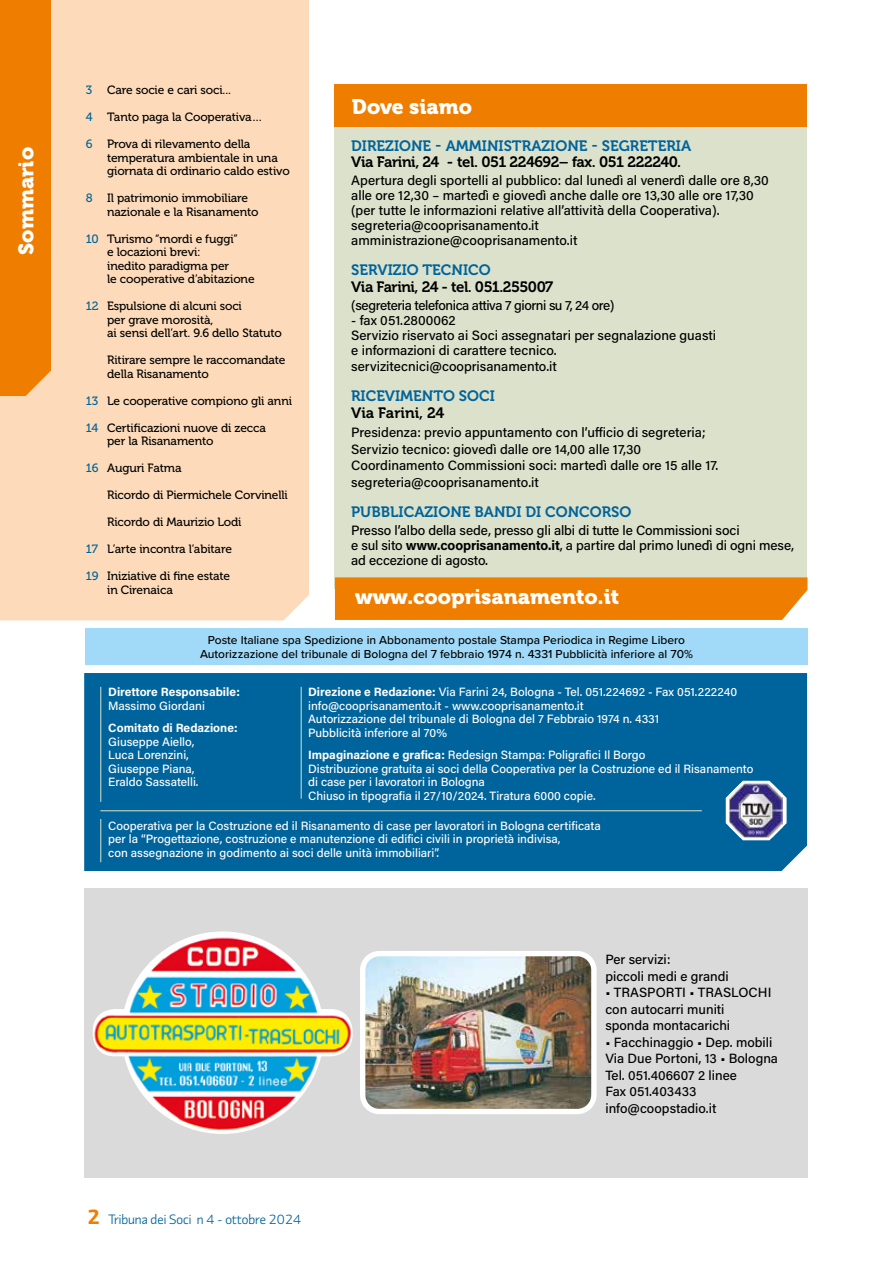
<style>
.page{position:relative;width:893px;height:1263px;background:#fff}
.page>*{position:absolute;margin:0;border:0;box-sizing:border-box;transform-origin:0 0}
.t1{font:21px "Museo 900";color:#fff}
.t2{font:15px "Museo 700";color:#00649c}
.t3{font:15px "Museo 700";letter-spacing:-.03em;color:#000}
.t4{font:15px "Museo 700";color:#000}
.t5{font:500 13.5px/15px "Acumin Pro";color:#000}
.t6{font:500 13.5px "Acumin Pro";letter-spacing:-.03em;color:#000}
.t7{font:300 13.5px "Divenire";color:#00649c}
.t8{font:500 13.35px/16.5px "Acumin Pro";color:#000}
.t9{font:500 12px/13.5px "Acumin Pro";color:#fff}
.t10{font:12px/13.5px "Museo 500";letter-spacing:-.01em;color:#000}
.t11{font:500 12px/13.5px "Proxima Nova";color:#000;text-align:center}
.t12{font:700 12px "Acumin Pro";color:#fff}
.s1{color:#00649c}
.s2{font-weight:700}
.s3{font-weight:700;font-size:21px;color:#ef7d00}
</style>
<div class="page">
<div style="left:334px;top:85px;width:473px;height:504px;background:#dbe1cb"></div>
<div style="left:335px;top:577px;width:472px;height:43px;background:#ef7d00"></div>
<div style="left:84px;top:888px;width:724px;height:290px;background:#dadada"></div>
<img style="left:366px;top:957px;width:225px;height:151px">
<div style="left:360px;top:951px;width:237px;height:163px;border:5px solid #fff;border-radius:17px"></div>
<img style="left:93px;top:931px;width:260px;height:203px">
<div style="left:84px;top:673px;width:723px;height:198px;background:#00649c"></div>
<hr style="left:100px;top:687px;width:1px;height:115px;background:#dbe1cb">
<hr style="left:301px;top:687px;width:1px;height:112px;background:#dbe1cb">
<hr style="left:100px;top:819px;width:1px;height:43px;background:#dbe1cb">
<hr style="left:100px;top:810px;width:602px;height:1px;background:#dbe1cb">
<div style="left:85px;top:628px;width:723px;height:36px;background:#a1daf8"></div>
<svg style="left:726px;top:781px;width:61px;height:59px"></svg>
<img style="left:729px;top:784px;width:54px;height:53px">
<div style="left:334px;top:85px;width:473px;height:42px;background:#ef7d00"></div>
<div style="left:0;top:0;width:309px;height:620px;background:#fddbba"></div>
<div style="left:0;top:0;width:51px;height:396px;background:#ef7d00"></div>
<h1 class="t1" style="left:14px;top:255px;width:109px;rotate:-90deg">Sommario</h1>
<p class="t10" style="left:86px;top:83px;width:147px"><span class="s1">3</span> Care socie e cari soci...</p>
<p class="t10" style="left:86px;top:110px;width:178px"><span class="s1">4</span> Tanto paga la Cooperativa…</p>
<p class="t10" style="left:107px;top:137px;width:184px;text-indent:-21px"><span class="s1">6</span> Prova di rilevamento della temperatura ambientale in una giornata di ordinario caldo estivo</p>
<p class="t10" style="left:107px;top:191px;width:153px;text-indent:-21px"><span class="s1">8</span> Il patrimonio immobiliare nazionale e la Risanamento</p>
<p class="t10" style="left:107px;top:232px;width:149px;text-indent:-21px"><span class="s1">10</span> Turismo “mordi e fuggi”<br>e locazioni brevi:<br>inedito paradigma per<br>le cooperative d’abitazione</p>
<p class="t10" style="left:107px;top:299px;width:176px;text-indent:-21px"><span class="s1">12</span> Espulsione di alcuni soci<br>per grave morosità,<br>ai sensi dell’art. 9.6 dello Statuto</p>
<p class="t10" style="left:107px;top:353px;width:180px">Ritirare sempre le raccomandate della Risanamento</p>
<p class="t10" style="left:86px;top:394px;width:208px"><span class="s1">13</span> Le cooperative compiono gli anni</p>
<p class="t10" style="left:107px;top:421px;width:160px;text-indent:-21px"><span class="s1">14</span> Certificazioni nuove di zecca per la Risanamento</p>
<p class="t10" style="left:86px;top:461px;width:97px"><span class="s1">16</span> Auguri Fatma</p>
<p class="t10" style="left:107px;top:488px;width:182px">Ricordo di Piermichele Corvinelli</p>
<p class="t10" style="left:107px;top:515px;width:136px">Ricordo di Maurizio Lodi</p>
<p class="t10" style="left:86px;top:542px;width:148px"><span class="s1">17</span> L’arte incontra l’abitare</p>
<p class="t10" style="left:107px;top:569px;width:125px;text-indent:-21px"><span class="s1">19</span> Iniziative di fine estate in Cirenaica</p>
<h1 class="t1" style="left:352px;top:94px;width:122px">Dove siamo</h1>
<p class="t2" style="left:351px;top:137px;width:341px">DIREZIONE - AMMINISTRAZIONE - SEGRETERIA</p>
<p class="t3" style="left:351px;top:154px;width:331px">Via Farini, 24 - tel. 051 224692– fax. 051 222240.</p>
<p class="t5" style="left:351px;top:172px;width:419px">Apertura degli sportelli al pubblico: dal lunedì al venerdì dalle ore 8,30 alle ore 12,30 – martedì e giovedì anche dalle ore 13,30 alle ore 17,30 (per tutte le informazioni relative all’attività della Cooperativa). segreteria@cooprisanamento.it<br>amministrazione@cooprisanamento.it</p>
<p class="t2" style="left:351px;top:262px;width:141px">SERVIZIO TECNICO</p>
<p class="t3" style="left:351px;top:278px;width:203px">Via Farini, 24 - tel. 051.255007</p>
<p class="t6" style="left:351px;top:296px;width:265px">(segreteria telefonica attiva 7 giorni su 7, 24 ore)</p>
<p class="t5" style="left:351px;top:312px;width:366px">- fax 051.2800062<br>Servizio riservato ai Soci assegnatari per segnalazione guasti e informazioni di carattere tecnico.</p>
<p class="t5" style="left:351px;top:358px;width:207px">servizitecnici@cooprisanamento.it</p>
<p class="t2" style="left:351px;top:388px;width:145px">RICEVIMENTO SOCI</p>
<p class="t4" style="left:351px;top:404px;width:95px">Via Farini, 24</p>
<p class="t5" style="left:351px;top:424px;width:369px;line-height:16.5px">Presidenza: previo appuntamento con l’ufficio di segreteria; Servizio tecnico: giovedì dalle ore 14,00 alle 17,30<br>Coordinamento Commissioni soci: martedì dalle ore 15 alle 17. segreteria@cooprisanamento.it</p>
<p class="t2" style="left:351px;top:503px;width:282px">PUBBLICAZIONE BANDI DI CONCORSO</p>
<p class="t5" style="left:351px;top:522px;width:444px">Presso l’albo della sede, presso gli albi di tutte le Commissioni soci<br>e sul sito <span class="s2">www.cooprisanamento.it</span>, a partire dal primo lunedì di ogni mese, ad eccezione di agosto.</p>
<h1 class="t1" style="left:355px;top:584px;width:265px">www.cooprisanamento.it</h1>
<p class="t11" style="left:200px;top:633px;width:494px">Poste Italiane spa Spedizione in Abbonamento postale Stampa Periodica in Regime Libero<br>Autorizzazione del tribunale di Bologna del 7 febbraio 1974 n. 4331 Pubblicità inferiore al 70%</p>
<p class="t9" style="left:308px;top:685px;width:431px"><span class="s2">Direzione e Redazione:</span> Via Farini 24, Bologna - Tel. 051.224692 - Fax 051.222240 info@cooprisanamento.it - www.cooprisanamento.it<br>Autorizzazione del tribunale di Bologna del 7 Febbraio 1974 n. 4331<br>Pubblicità inferiore al 70%</p>
<p class="t9" style="left:308px;top:748px;width:447px"><span class="s2">Impaginazione e grafica:</span> Redesign Stampa: Poligrafici Il Borgo<br>Distribuzione gratuita ai soci della Cooperativa per la Costruzione ed il Risanamento di case per i lavoratori in Bologna<br>Chiuso in tipografia il 27/10/2024. Tiratura 6000 copie.</p>
<p class="t9" style="left:108px;top:818px;width:494px">Cooperativa per la Costruzione ed il Risanamento di case per lavoratori in Bologna certificata per la “Progettazione, costruzione e manutenzione di edifici civili in proprietà indivisa,<br>con assegnazione in godimento ai soci delle unità immobiliari”.</p>
<p class="t12" style="left:108px;top:683px;width:133px">Direttore Responsabile:</p>
<p class="t9" style="left:108px;top:698px;width:98px">Massimo Giordani</p>
<p class="t12" style="left:108px;top:719px;width:131px">Comitato di Redazione:</p>
<p class="t9" style="left:108px;top:734px;width:92px">Giuseppe Aiello,<br>Luca Lorenzini,<br>Giuseppe Piana,<br>Eraldo Sassatelli.</p>
<p class="t7" style="left:88px;top:1209px;width:215px"><span class="s3">2</span> Tribuna dei Soci n 4 - ottobre 2024</p>
<p class="t8" style="left:605px;top:950px;width:125px">Per servizi:<br>piccoli medi e grandi</p>
<p class="t8" style="left:605px;top:984px;width:168px">• TRASPORTI • TRASLOCHI con autocarri muniti sponda montacarichi</p>
<p class="t8" style="left:605px;top:1033px;width:174px">• Facchinaggio • Dep. mobili<br>Via Due Portoni, 13 • Bologna<br>Tel. 051.406607 2 linee<br>Fax 051.403433 info@coopstadio.it</p>
</div>
